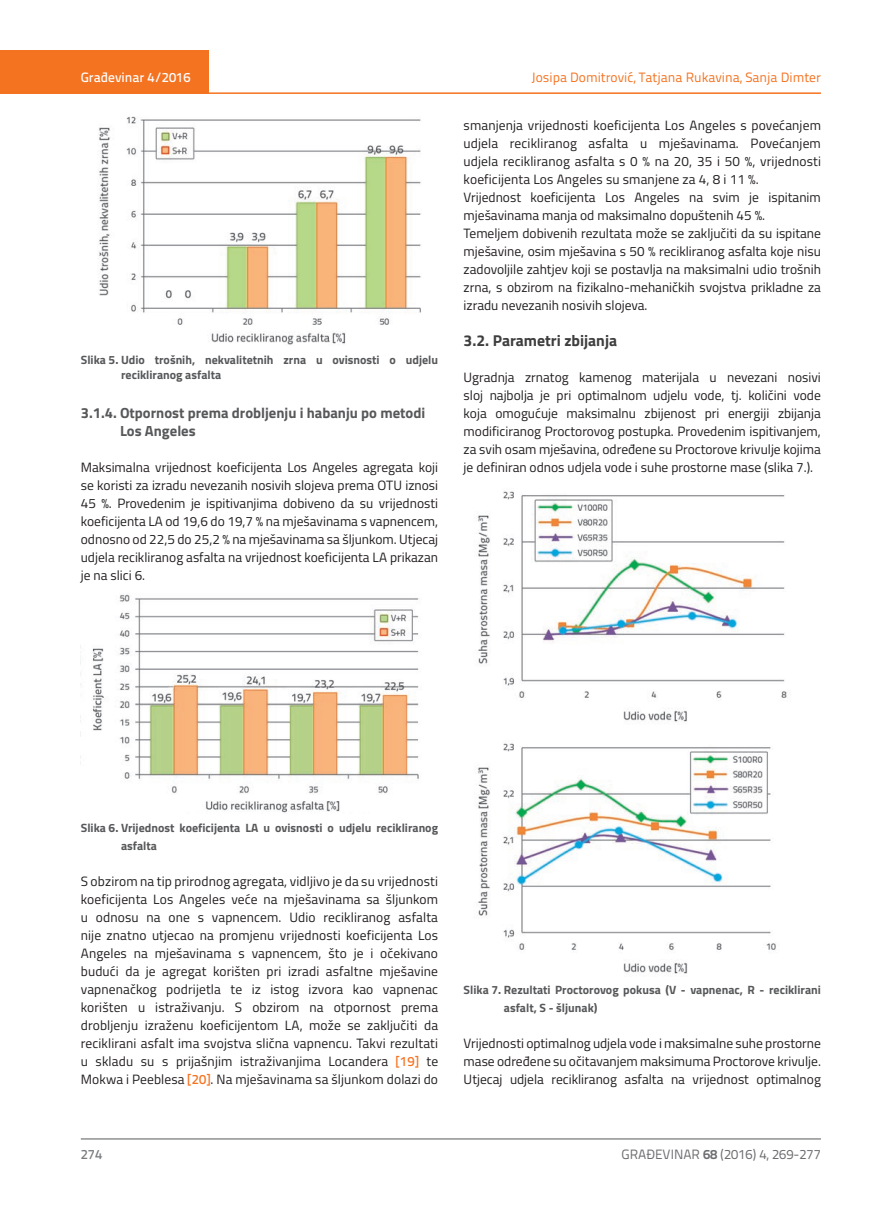
<style>
.page{position:relative;width:872px;height:1212px;background:#fff}
.page>*{position:absolute;margin:0;border:0;box-sizing:border-box;transform-origin:0 0}
.t1{font:700 15.75px "Titillium";color:#3e3e3f}
.t2{font:700 14.7px/18px "Titillium";color:#57585a}
.t3{font:13.5px/18px "Titillium";color:#231f20;text-align:justify}
.t4{font:13.5px "Titillium Text 22 L";color:#f47321}
.t5{font:13.5px "Titillium Text 22 L";color:#6c6d70}
.t6{font:500 13.5px "Titillium Text 22 L";color:#fff}
.t7{font:500 13.5px "Titillium Text 22 L";color:#787a7d}
.t8{font:700 12px/18px "Titillium";color:#57585a}
.s1{font-family:"Titillium Text 22 L";font-weight:500;color:#f47321}
.s2{font-weight:700}
</style>
<div class="page">
<div style="left:0;top:50px;width:208px;height:44px;background:#f47321"></div>
<hr style="left:0;top:92px;width:821px;height:2px;background:#f47321">
<hr style="left:81px;top:1139px;width:740px;height:1px;background:#57585a">
<img style="left:99px;top:116px;width:322px;height:229px">
<img style="left:92px;top:594px;width:327px;height:219px">
<img style="left:478px;top:491px;width:309px;height:231px">
<img style="left:477px;top:743px;width:299px;height:231px">
<p class="t6" style="left:81px;top:67px;width:111px">Građevinar 4/2016</p>
<p class="t8" style="left:121px;top:351px;width:318px;line-height:15px;text-indent:-40px">Slika 5. Udio trošnih, nekvalitetnih zrna u ovisnosti o udjelu recikliranog asfalta</p>
<p class="t2" style="left:120px;top:403px;width:307px;text-indent:-39px">3.1.4. Otpornost prema drobljenju i habanju po metodi<br>Los Angeles</p>
<p class="t3" style="left:81px;top:457px;width:359px">Maksimalna vrijednost koeficijenta Los Angeles agregata koji se koristi za izradu nevezanih nosivih slojeva prema OTU iznosi 45 %. Provedenim je ispitivanjima dobiveno da su vrijednosti koeficijenta LA od 19,6 do 19,7 % na mješavinama s vapnencem, odnosno od 22,5 do 25,2 % na mješavinama sa šljunkom. Utjecaj udjela recikliranog asfalta na vrijednost koeficijenta LA prikazan je na slici 6.</p>
<p class="t4" style="left:531px;top:68px;width:291px">Josipa Domitrović, Tatjana Rukavina, Sanja Dimter</p>
<p class="t3" style="left:463px;top:115px;width:359px;text-align:left">smanjenja vrijednosti koeficijenta Los Angeles s povećanjem udjela recikliranog asfalta u mješavinama. Povećanjem udjela recikliranog asfalta s 0 % na 20, 35 i 50 %, vrijednosti koeficijenta Los Angeles su smanjene za 4, 8 i 11 %.<br>Vrijednost koeficijenta Los Angeles na svim je ispitanim mješavinama manja od maksimalno dopuštenih 45 %.<br>Temeljem dobivenih rezultata može se zaključiti da su ispitane mješavine, osim mješavina s 50 % recikliranog asfalta koje nisu zadovoljile zahtjev koji se postavlja na maksimalni udio trošnih zrna, s obzirom na fizikalno-mehaničkih svojstva prikladne za izradu nevezanih nosivih slojeva.</p>
<p class="t1" style="left:463px;top:328px;width:155px">3.2. Parametri zbijanja</p>
<p class="t3" style="left:463px;top:367px;width:359px">Ugradnja zrnatog kamenog materijala u nevezani nosivi sloj najbolja je pri optimalnom udjelu vode, tj. količini vode koja omogućuje maksimalnu zbijenost pri energiji zbijanja modificiranog Proctorovog postupka. Provedenim ispitivanjem, za svih osam mješavina, određene su Proctorove krivulje kojima je definiran odnos udjela vode i suhe prostorne mase (slika 7.).</p>
<p class="t8" style="left:121px;top:818px;width:318px;text-indent:-40px">Slika 6. Vrijednost koeficijenta LA u ovisnosti o udjelu recikliranog asfalta</p>
<p class="t3" style="left:81px;top:872px;width:359px">S obzirom na tip prirodnog agregata, vidljivo je da su vrijednosti koeficijenta Los Angeles veće na mješavinama sa šljunkom u odnosu na one s vapnencem. Udio recikliranog asfalta nije znatno utjecao na promjenu vrijednosti koeficijenta Los Angeles na mješavinama s vapnencem, što je i očekivano budući da je agregat korišten pri izradi asfaltne mješavine vapnenačkog podrijetla te iz istog izvora kao vapnenac korišten u istraživanju. S obzirom na otpornost prema drobljenju izraženu koeficijentom LA, može se zaključiti da reciklirani asfalt ima svojstva slična vapnencu. Takvi rezultati u skladu su s prijašnjim istraživanjima Locandera <span class="s1">[19]</span> te Mokwa i Peeblesa <span class="s1">[20]</span>. Na mješavinama sa šljunkom dolazi do</p>
<p class="t8" style="left:504px;top:980px;width:318px;text-indent:-40px">Slika 7. Rezultati Proctorovog pokusa (V - vapnenac, R - reciklirani asfalt, S - šljunak)</p>
<p class="t3" style="left:463px;top:1034px;width:359px">Vrijednosti optimalnog udjela vode i maksimalne suhe prostorne mase određene su očitavanjem maksimuma Proctorove krivulje.<br>Utjecaj udjela recikliranog asfalta na vrijednost optimalnog</p>
<p class="t7" style="left:81px;top:1144px;width:23px">274</p>
<p class="t5" style="left:621px;top:1144px;width:201px">GRAĐEVINAR <span class="s2">68</span> (2016) 4, 269-277</p>
</div>
